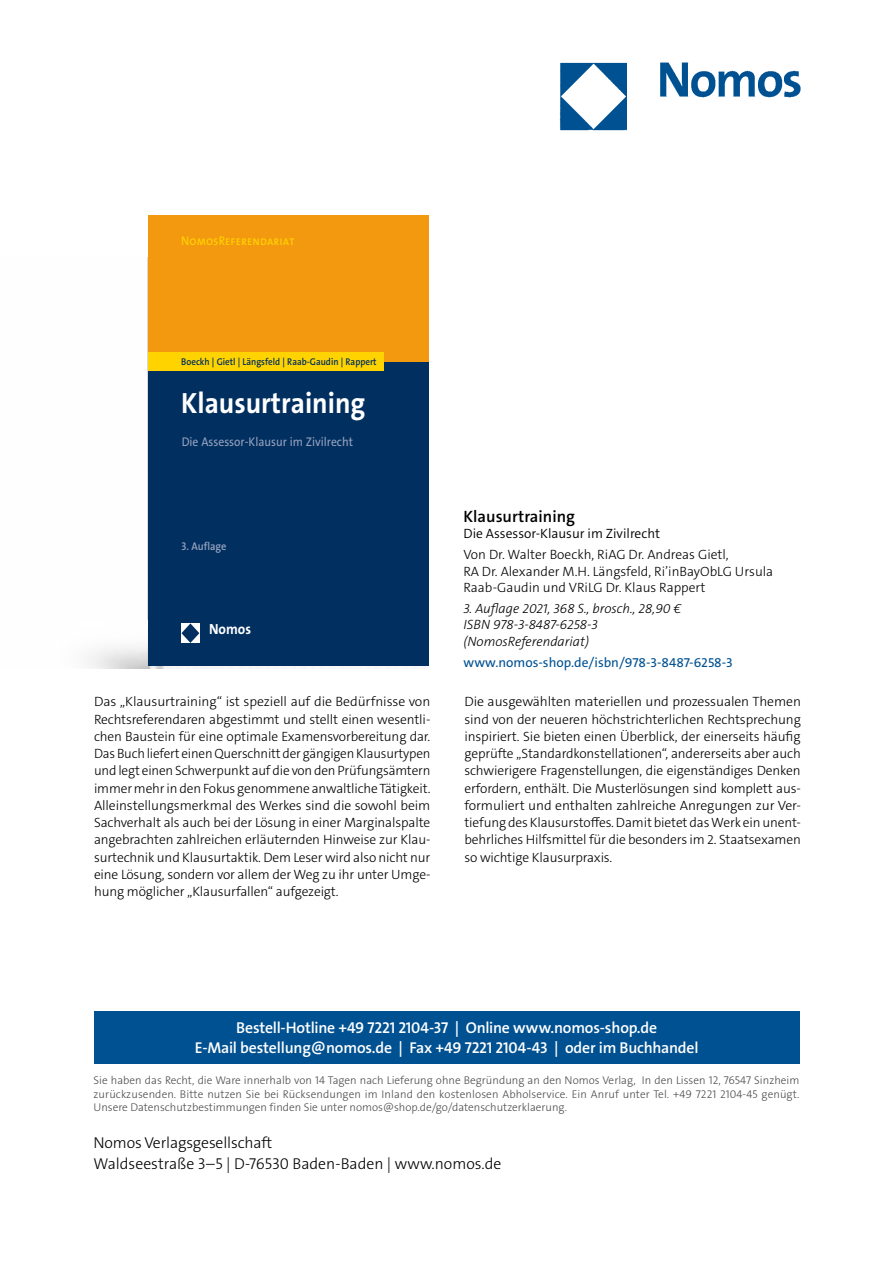
<style>
.page{position:relative;width:893px;height:1263px;background:#fff}
.page>*{position:absolute;margin:0;border:0;box-sizing:border-box;transform-origin:0 0}
.t1{font:700 29.4px "The Sans Os F";color:#fff;scale:.92 1}
.t2{font:600 16.5px "The Sans C5";color:#000}
.t3{font:600 15.75px/21px "The Sans Os F";letter-spacing:-.01em;color:#fff;text-align:center}
.t4{font:300 15.75px/21px "The Sans Os F";color:#000}
.t5{font:700 14.7px "The Sans Os F";color:#fff;scale:.92 1}
.t6{font:300 13.5px/17.2px "The Sans C5";letter-spacing:-.01em;color:#000;text-align:justify}
.t7{font:italic 300 13.5px/16.5px "The Sans C5";color:#000}
.t8{font:13.5px "The Sans C5";color:#005192}
.t9{font:300 13.5px "The Sans C5";color:#000}
.t10{font:12.6px "The Sans Os F";color:#98a2bf;scale:.92 1}
.t11{font:12.6px "The Sans Os F";letter-spacing:.01em;color:#ffd300;scale:.92 1}
.t12{font:300 11.25px/13.5px "The Sans Os F";color:#4b4b4d;text-align:justify}
.t13{font:600 11.25px "The Sans Os F";color:#98a2bf;scale:.92 1}
.t14{font:600 9.75px "The Sans Os F";color:#002f60;scale:.92 1}
</style>
<div class="page">
<img style="left:559px;top:62px;width:242px;height:69px">
<div style="left:94px;top:1011px;width:705px;height:52px;background:#005192"></div>
<img style="left:89px;top:257px;width:207px;height:411px">
<div style="left:148px;top:362px;width:281px;height:304px;background:#002f60"></div>
<div style="left:148px;top:215px;width:281px;height:147px;background:#f39910"></div>
<div style="left:148px;top:352px;width:236px;height:19px;background:#ffd300"></div>
<div style="left:181px;top:623px;width:19px;height:20px;background:#fff"></div>
<svg style="left:181px;top:623px;width:18px;height:20px"></svg>
<p class="t11" style="left:181px;top:232px;width:124px">NOMOSREFERENDARIAT</p>
<p class="t14" style="left:181px;top:356px;width:214px">Boeckh | Gietl | Längsfeld | Raab-Gaudin | Rappert</p>
<h1 class="t1" style="left:181px;top:384px;width:202px">Klausurtraining</h1>
<p class="t10" style="left:182px;top:434px;width:188px">Die Assessor-Klausur im Zivilrecht</p>
<p class="t13" style="left:181px;top:539px;width:50px">3. Auflage</p>
<p class="t5" style="left:209px;top:620px;width:47px">Nomos</p>
<p class="t2" style="left:463px;top:506px;width:113px">Klausurtraining</p>
<p class="t9" style="left:463px;top:525px;width:198px">Die Assessor-Klausur im Zivilrecht</p>
<p class="t6" style="left:463px;top:546px;width:311px;line-height:16.5px;text-align:left">Von Dr. Walter Boeckh, RiAG Dr. Andreas Gietl,<br>RA Dr. Alexander M.H. Längsfeld, Ri’inBayObLG Ursula<br>Raab-Gaudin und VRiLG Dr. Klaus Rappert</p>
<p class="t7" style="left:463px;top:600px;width:219px">3. Auflage 2021, 368 S., brosch., 28,90 €<br>ISBN 978-3-8487-6258-3 (NomosReferendariat)</p>
<p class="t8" style="left:463px;top:653px;width:271px">www.nomos-shop.de/isbn/978-3-8487-6258-3</p>
<p class="t6" style="left:94px;top:693px;width:338px">Das „Klausurtraining“ ist speziell auf die Bedürfnisse von Rechtsreferendaren abgestimmt und stellt einen wesentli&shy;chen Baustein für eine optimale Examensvorbereitung dar.<br>Das Buch liefert einen Querschnitt der gängigen Klausurtypen und legt einen Schwerpunkt auf die von den Prüfungsämtern immer mehr in den Fokus genommene anwaltliche Tätigkeit.<br>Alleinstellungsmerkmal des Werkes sind die sowohl beim Sachverhalt als auch bei der Lösung in einer Marginalspalte angebrachten zahlreichen erläuternden Hinweise zur Klau&shy;surtechnik und Klausurtaktik. Dem Leser wird also nicht nur eine Lösung, sondern vor allem der Weg zu ihr unter Umge&shy;hung möglicher „Klausurfallen“ aufgezeigt.</p>
<p class="t6" style="left:464px;top:693px;width:338px">Die ausgewählten materiellen und prozessualen Themen sind von der neueren höchstrichterlichen Rechtsprechung inspiriert. Sie bieten einen Überblick, der einerseits häufig geprüfte „Standardkonstellationen“, andererseits aber auch schwierigere Fragenstellungen, die eigenständiges Denken erfordern, enthält. Die Musterlösungen sind komplett aus&shy;formuliert und enthalten zahlreiche Anregungen zur Ver&shy;tiefung des Klausurstoffes. Damit bietet das Werk ein unent&shy;behrliches Hilfsmittel für die besonders im 2. Staatsexamen so wichtige Klausurpraxis.</p>
<p class="t3" style="left:195px;top:1017px;width:505px">Bestell-Hotline +49 7221 2104-37 | Online www.nomos-shop.de<br>E-Mail bestellung@nomos.de | Fax +49 7221 2104-43 | oder im Buchhandel</p>
<p class="t12" style="left:94px;top:1074px;width:707px">Sie haben das Recht, die Ware innerhalb von 14 Tagen nach Lieferung ohne Begründung an den Nomos Verlag, In den Lissen 12, 76547 Sinzheim zurückzusenden. Bitte nutzen Sie bei Rücksendungen im Inland den kostenlosen Abholservice. Ein Anruf unter Tel. +49 7221 2104-45 genügt.<br>Unsere Datenschutzbestimmungen finden Sie unter nomos@shop.de/go/datenschutzerklaerung.</p>
<p class="t4" style="left:94px;top:1133px;width:409px">Nomos Verlagsgesellschaft<br>Waldseestraße 3–5 | D-76530 Baden-Baden | www.nomos.de</p>
</div>
